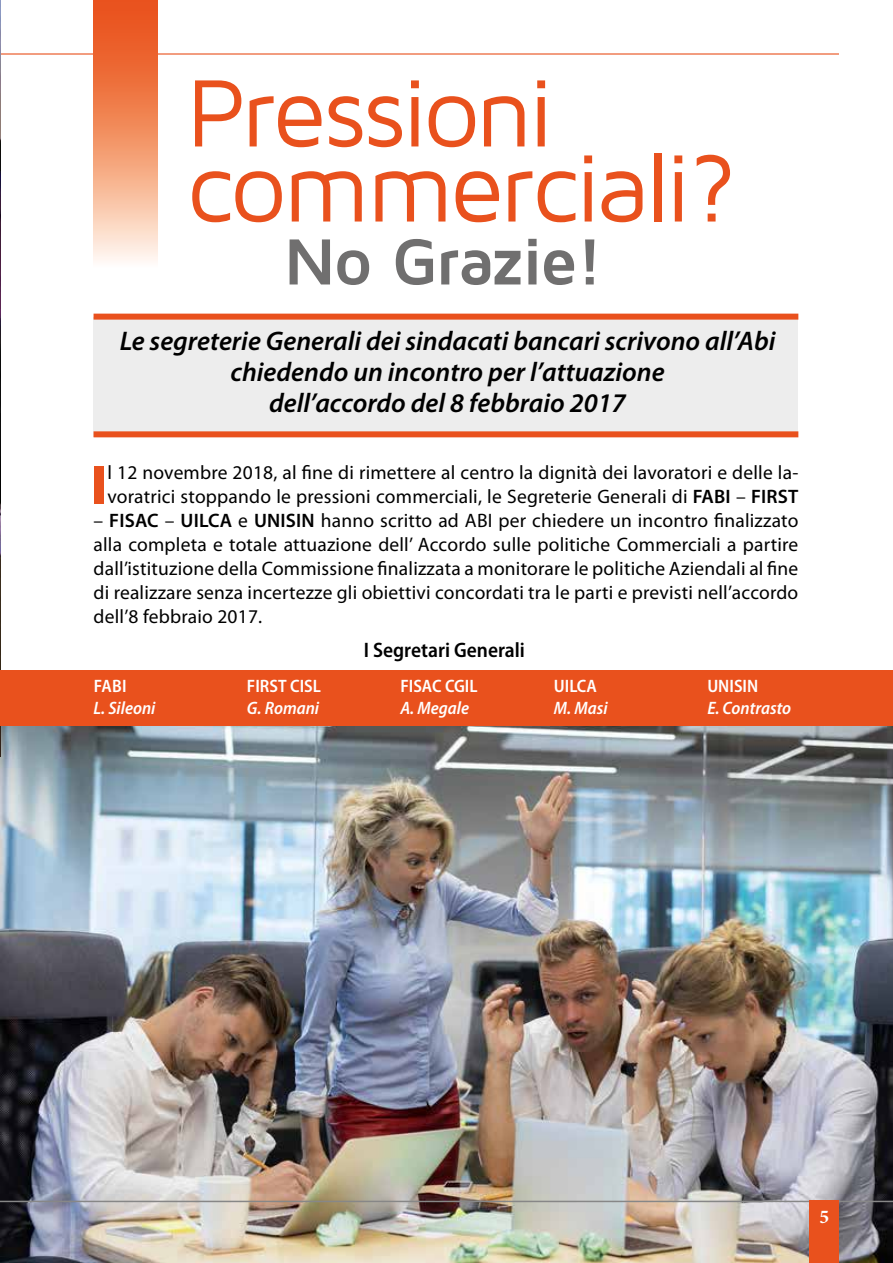
<style>
.page{position:relative;width:893px;height:1263px;background:#fff}
.page>*{position:absolute;margin:0;border:0;box-sizing:border-box;transform-origin:0 0}
.t1{font:99px/75px "Maven Pro";letter-spacing:-.04em;color:#e9511d}
.t2{font:700 67.5px "Maven Pro";letter-spacing:-.035em;color:#706f6f}
.t3{font:900 55.05px "Myriad Pro";color:#e9511d}
.t4{font:italic 600 27px/31px "Myriad Pro";color:#000;text-align:center}
.t5{font:600 semi-condensed 21px "Myriad Pro";color:#000}
.t6{font:19.5px/24px "Myriad Pro";letter-spacing:.01em;color:#000}
.t7{font:700 19.5px "Minion Pro";color:#fff}
.t8{font:italic 600 semi-condensed 18px "Myriad Pro";color:#fff}
.t9{font:600 semi-condensed 18px "Myriad Pro";color:#fff}
.s1{font-weight:600}
</style>
<div class="page">
<hr style="left:0;top:53px;width:839px;height:2px;background:#e9511d">
<img style="left:0;top:699px;width:893px;height:564px">
<div style="left:94px;top:317px;width:704px;height:119px;background:#ededed"></div>
<div style="left:94px;top:431px;width:704px;height:6px;background:#e9511d"></div>
<div style="left:94px;top:314px;width:704px;height:6px;background:#e9511d"></div>
<img style="left:0;top:0;width:1px;height:757px">
<hr style="left:0;top:1201px;width:893px;height:1px;background:#878787">
<div style="left:809px;top:1201px;width:30px;height:62px;background:#e9511d"></div>
<svg style="left:94px;top:0;width:63px;height:261px;background:#f2956c"></svg>
<div style="left:0;top:670px;width:892px;height:55px;background:#e9511d"></div>
<h1 class="t1" style="left:187px;top:77px;width:552px">Pressioni commerciali?</h1>
<h2 class="t2" style="left:284px;top:226px;width:321px">No Grazie!</h2>
<h3 class="t4" style="left:120px;top:325px;width:657px">Le segreterie Generali dei sindacati bancari scrivono all’Abi chiedendo un incontro per l’attuazione<br>dell’accordo del 8 febbraio 2017</h3>
<h3 class="t3" style="left:90px;top:448px;width:18px">I</h3>
<p class="t6" style="left:107px;top:460px;width:692px">l 12 novembre 2018, al fine di rimettere al centro la dignità dei lavoratori e delle la&shy;voratrici stoppando le pressioni commerciali, le Segreterie Generali di <span class="s1">FABI</span> – <span class="s1">FIRST</span></p>
<p class="t6" style="left:94px;top:508px;width:706px;text-align:justify">– <span class="s1">FISAC</span> – <span class="s1">UILCA</span> e <span class="s1">UNISIN</span> hanno scritto ad ABI per chiedere un incontro finalizzato alla completa e totale attuazione dell’ Accordo sulle politiche Commerciali a partire dall’istituzione della Commissione finalizzata a monitorare le politiche Aziendali al fine di realizzare senza incertezze gli obiettivi concordati tra le parti e previsti nell’accordo dell’8 febbraio 2017.</p>
<p class="t9" style="left:94px;top:674px;width:35px">FABI</p>
<p class="t8" style="left:94px;top:697px;width:63px">L. Sileoni</p>
<p class="t9" style="left:247px;top:674px;width:75px">FIRST CISL</p>
<p class="t8" style="left:247px;top:697px;width:74px">G. Romani</p>
<p class="t5" style="left:364px;top:637px;width:163px">I Segretari Generali</p>
<p class="t9" style="left:400px;top:674px;width:79px">FISAC CGIL</p>
<p class="t8" style="left:400px;top:697px;width:70px">A. Megale</p>
<p class="t9" style="left:554px;top:674px;width:45px">UILCA</p>
<p class="t8" style="left:554px;top:697px;width:55px">M. Masi</p>
<p class="t9" style="left:707px;top:674px;width:53px">UNISIN</p>
<p class="t8" style="left:707px;top:697px;width:85px">E. Contrasto</p>
<p class="t7" style="left:819px;top:1203px;width:11px">5</p>
</div>
